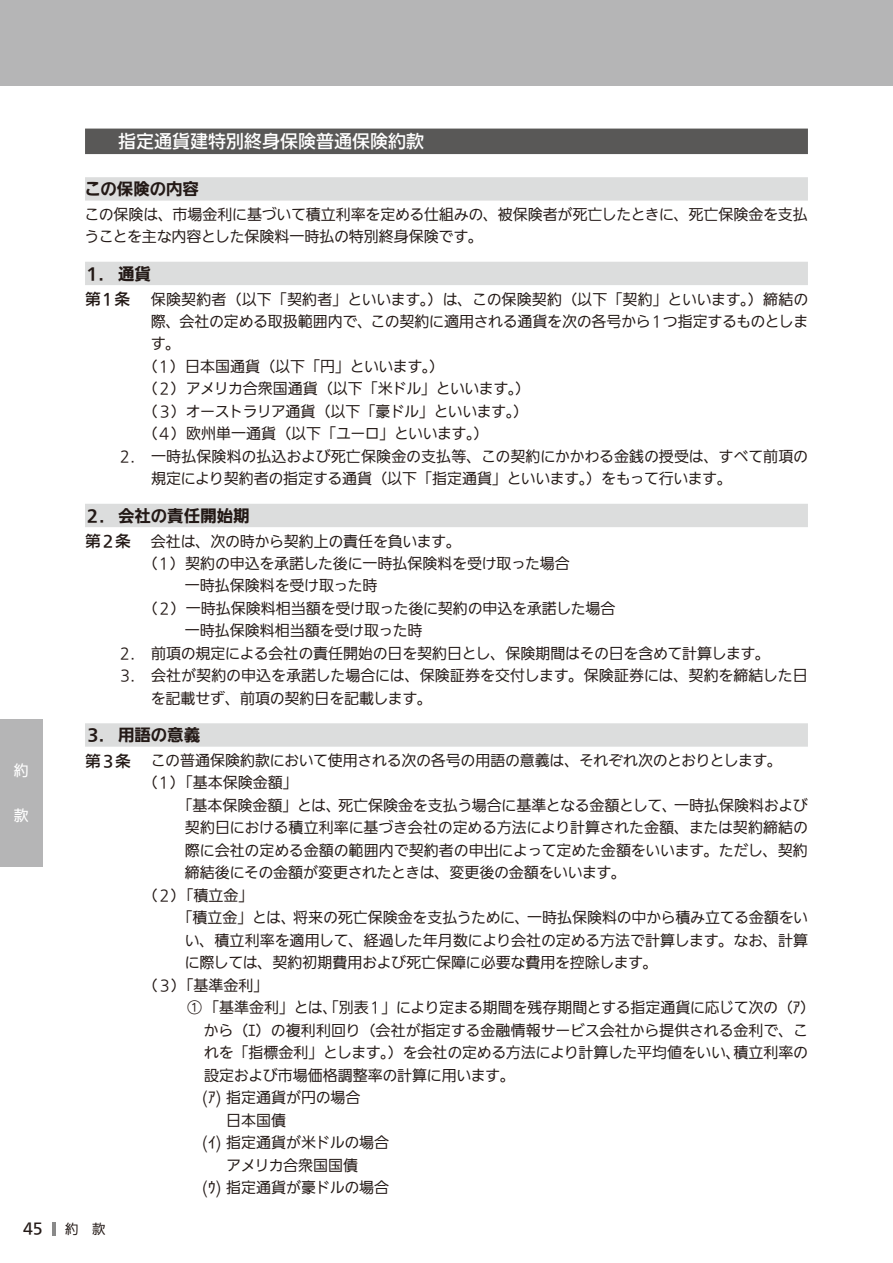
<style>
.page{position:relative;width:893px;height:1263px;background:#fff}
.page>*{position:absolute;margin:0;border:0;box-sizing:border-box;transform-origin:0 0}
.t1{font:500 18px "Iwa UD Go Hon Pro";color:#fff}
.t2{font:700 16.5px "Iwa UD Go Dsp Pro";color:#231916}
.t3{font:500 15.75px "Iwa UD Go Dsp Pro";letter-spacing:-.05em;color:#231916}
.t4{font:100 15px/22.5px "Iwa UD Go Hon Pro";letter-spacing:-.015em;color:#231916}
.t5{font:100 15px "Iwa UD Go Hon Pro";letter-spacing:.01em;color:#231916}
.t6{font:100 15px "Iwa UD Go Hon Pro";letter-spacing:-.035em;color:#231916}
.t7{font:100 15px "Iwa UD Go Hon Pro";letter-spacing:-.04em;color:#231916}
.t8{font:500 15px "Iwa UD Go Hon Pro";color:#231916}
.t9{font:15px "Iwa UD Go Hon Pro RA";color:#fff}
.t10{font:100 13.5px "Iwa UD Go Hon Pro";color:#231916}
</style>
<div class="page">
<hr style="left:52px;top:1222px;width:3px;height:14px;background:#898989">
<div style="left:0;top:719px;width:43px;height:148px;background:#b5b5b6"></div>
<div style="left:0;top:0;width:893px;height:85px;background:#b5b5b6"></div>
<div style="left:85px;top:129px;width:723px;height:25px;background:#595857"></div>
<div style="left:85px;top:177px;width:723px;height:24px;background:#dcdddd"></div>
<div style="left:85px;top:262px;width:723px;height:23px;background:#dcdddd"></div>
<div style="left:85px;top:504px;width:723px;height:23px;background:#dcdddd"></div>
<div style="left:85px;top:723px;width:723px;height:24px;background:#dcdddd"></div>
<p class="t9" style="left:14px;top:760px;width:15px">約</p>
<p class="t9" style="left:14px;top:805px;width:16px">款</p>
<p class="t1" style="left:118px;top:128px;width:308px">指定通貨建特別終身保険普通保険約款</p>
<p class="t2" style="left:85px;top:177px;width:116px">この保険の内容</p>
<p class="t4" style="left:85px;top:204px;width:725px">この保険は、市場金利に基づいて積立利率を定める仕組みの、被保険者が死亡したときに、死亡保険金を支払うことを主な内容とした保険料一時払の特別終身保険です。</p>
<p class="t2" style="left:84px;top:261px;width:68px">１．通貨</p>
<p class="t3" style="left:85px;top:287px;width:47px">第１条</p>
<p class="t5" style="left:151px;top:289px;width:659px">保険契約者（以下「契約者」といいます。）は、この保険契約（以下「契約」といいます。）締結の</p>
<p class="t4" style="left:151px;top:311px;width:659px">際、会社の定める取扱範囲内で、この契約に適用される通貨を次の各号から１つ指定するものとしま</p>
<p class="t4" style="left:151px;top:333px;width:31px">す。</p>
<p class="t4" style="left:142px;top:356px;width:304px">（１）日本国通貨（以下「円」といいます。）</p>
<p class="t6" style="left:142px;top:378px;width:390px">（２）アメリカ合衆国通貨（以下「米ドル」といいます。）</p>
<p class="t7" style="left:142px;top:401px;width:387px">（３）オーストラリア通貨（以下「豪ドル」といいます。）</p>
<p class="t4" style="left:142px;top:423px;width:348px">（４）欧州単一通貨（以下「ユーロ」といいます。）</p>
<p class="t4" style="left:117px;top:446px;width:692px">２． 一時払保険料の払込および死亡保険金の支払等、この契約にかかわる金銭の授受は、すべて前項の</p>
<p class="t4" style="left:151px;top:468px;width:582px">規定により契約者の指定する通貨（以下「指定通貨」といいます。）をもって行います。</p>
<p class="t2" style="left:84px;top:503px;width:167px">２．会社の責任開始期</p>
<p class="t3" style="left:85px;top:529px;width:47px">第２条</p>
<p class="t4" style="left:151px;top:531px;width:312px">会社は、次の時から契約上の責任を負います。</p>
<p class="t4" style="left:142px;top:553px;width:429px">（１）契約の申込を承諾した後に一時払保険料を受け取った場合</p>
<p class="t4" style="left:185px;top:575px;width:194px">一時払保険料を受け取った時</p>
<p class="t4" style="left:142px;top:598px;width:475px">（２）一時払保険料相当額を受け取った後に契約の申込を承諾した場合</p>
<p class="t4" style="left:185px;top:620px;width:239px">一時払保険料相当額を受け取った時</p>
<p class="t4" style="left:117px;top:643px;width:654px">２． 前項の規定による会社の責任開始の日を契約日とし、保険期間はその日を含めて計算します。</p>
<p class="t4" style="left:117px;top:665px;width:692px">３． 会社が契約の申込を承諾した場合には、保険証券を交付します。保険証券には、契約を締結した日</p>
<p class="t4" style="left:151px;top:688px;width:283px">を記載せず、前項の契約日を記載します。</p>
<p class="t2" style="left:84px;top:723px;width:118px">３．用語の意義</p>
<p class="t3" style="left:85px;top:749px;width:47px">第３条</p>
<p class="t4" style="left:142px;top:750px;width:641px;text-indent:8px">この普通保険約款において使用される次の各号の用語の意義は、それぞれ次のとおりとします。（１）「基本保険金額」</p>
<p class="t4" style="left:177px;top:795px;width:632px">「基本保険金額」とは、死亡保険金を支払う場合に基準となる金額として、一時払保険料および</p>
<p class="t4" style="left:185px;top:817px;width:625px">契約日における積立利率に基づき会社の定める方法により計算された金額、または契約締結の</p>
<p class="t4" style="left:185px;top:840px;width:624px">際に会社の定める金額の範囲内で契約者の申出によって定めた金額をいいます。ただし、契約</p>
<p class="t4" style="left:185px;top:862px;width:443px">締結後にその金額が変更されたときは、変更後の金額をいいます。</p>
<p class="t4" style="left:142px;top:885px;width:112px">（２）「積立金」</p>
<p class="t4" style="left:177px;top:907px;width:632px">「積立金」とは、将来の死亡保険金を支払うために、一時払保険料の中から積み立てる金額をい</p>
<p class="t4" style="left:185px;top:930px;width:625px">い、積立利率を適用して、経過した年月数により会社の定める方法で計算します。なお、計算</p>
<p class="t4" style="left:185px;top:952px;width:475px">に際しては、契約初期費用および死亡保障に必要な費用を控除します。</p>
<p class="t4" style="left:142px;top:975px;width:127px">（３）「基準金利」</p>
<p class="t4" style="left:187px;top:997px;width:630px">① 「基準金利」とは、「別表１」により定まる期間を残存期間とする指定通貨に応じて次の（ｱ）</p>
<p class="t4" style="left:204px;top:1020px;width:606px">から（ｴ）の複利利回り（会社が指定する金融情報サービス会社から提供される金利で、こ</p>
<p class="t4" style="left:204px;top:1042px;width:606px">れを「指標金利」とします。）を会社の定める方法により計算した平均値をいい、積立利率の</p>
<p class="t4" style="left:204px;top:1065px;width:312px">設定および市場価格調整率の計算に用います。</p>
<p class="t4" style="left:202px;top:1087px;width:160px">(ｱ) 指定通貨が円の場合</p>
<p class="t4" style="left:202px;top:1110px;width:85px">　 日本国債</p>
<p class="t4" style="left:202px;top:1132px;width:188px">(ｲ) 指定通貨が米ドルの場合</p>
<p class="t4" style="left:202px;top:1155px;width:157px">　 アメリカ合衆国国債</p>
<p class="t4" style="left:202px;top:1177px;width:188px">(ｳ) 指定通貨が豪ドルの場合</p>
<p class="t8" style="left:23px;top:1217px;width:21px">45</p>
<p class="t10" style="left:65px;top:1220px;width:42px">約 款</p>
</div>
